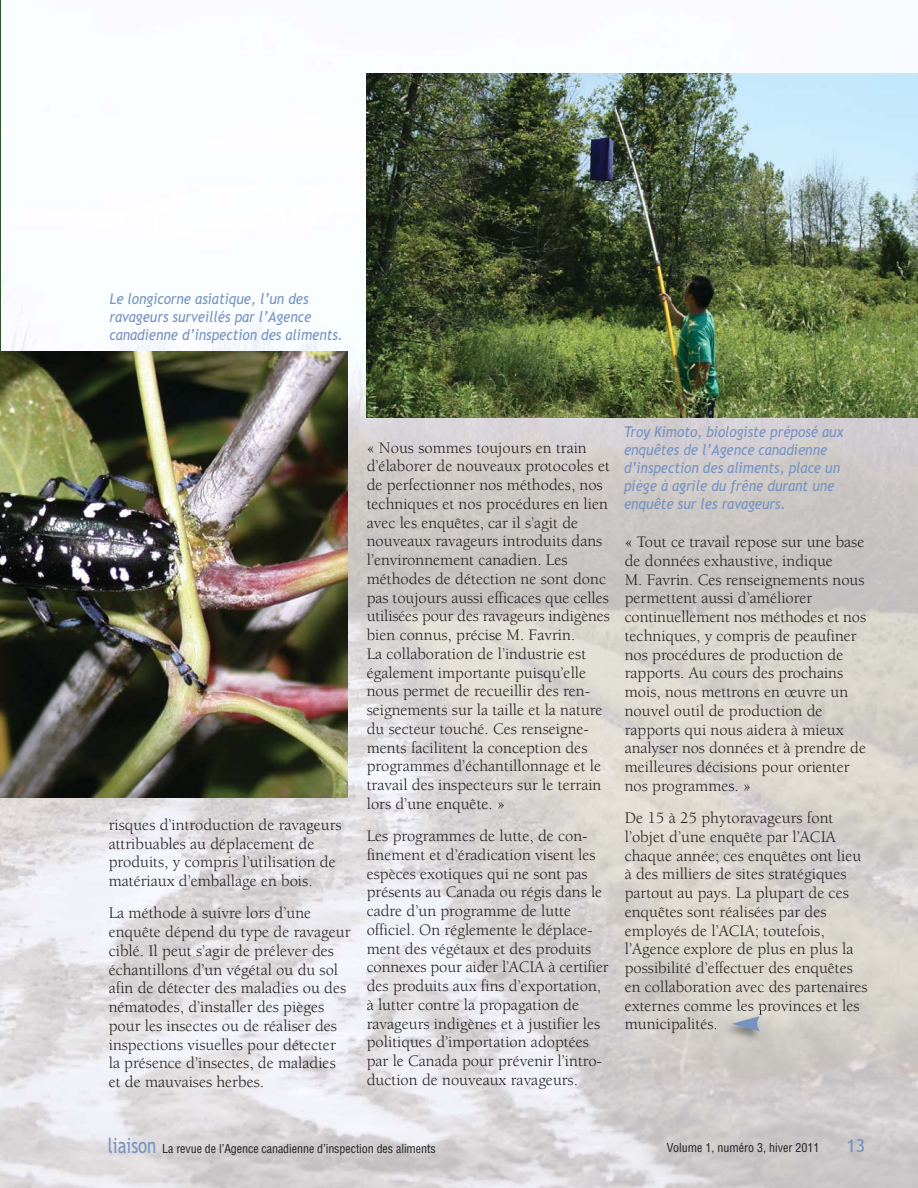
<style>
.page{position:relative;width:918px;height:1188px;background:#fff}
.page>*{position:absolute;margin:0;border:0;box-sizing:border-box;transform-origin:0 0}
.t1{font:18px "Trebuchet MS";color:#7592c1}
.t2{font:16.5px/18.8px "Berkeley";color:#231f20}
.t3{font:italic 15px/18px "Trebuchet MS";color:#7592c1;scale:.9 1}
.t4{font:condensed 12px "Helvetica";letter-spacing:-.005em;color:#231f20}
.s1{font-family:"Trebuchet MS";font-stretch:normal;font-size:21px;color:#7592c1}
</style>
<div class="page">
<img style="left:0;top:73px;width:918px;height:1115px">
<img style="left:0;top:0;width:1px;height:352px">
<img style="left:367px;top:74px;width:551px;height:344px">
<img style="left:0;top:352px;width:348px;height:446px">
<img style="left:717px;top:1010px;width:49px;height:36px">
<svg style="left:732px;top:1016px;width:28px;height:15px"></svg>
<p class="t3" style="left:110px;top:291px;width:261px">Le longicorne asiatique, l’un des ravageurs surveillés par l’Agence canadienne d’inspection des aliments.</p>
<p class="t2" style="left:109px;top:817px;width:234px">risques d’introduction de ravageurs attribuables au déplacement de produits, y compris l’utilisation de matériaux d’emballage en bois.</p>
<p class="t2" style="left:109px;top:905px;width:243px">La méthode à suivre lors d’une enquête dépend du type de ravageur ciblé. Il peut s’agir de prélever des échantillons d’un végétal ou du sol afin de détecter des maladies ou des nématodes, d’installer des pièges pour les insectes ou de réaliser des inspections visuelles pour détecter la présence d’insectes, de maladies et de mauvaises herbes.</p>
<p class="t2" style="left:367px;top:440px;width:245px">« Nous sommes toujours en train d’élaborer de nouveaux protocoles et de perfectionner nos méthodes, nos techniques et nos procédures en lien avec les enquêtes, car il s’agit de nouveaux ravageurs introduits dans l’environnement canadien. Les méthodes de détection ne sont donc pas toujours aussi efficaces que celles utilisées pour des ravageurs indigènes bien connus, précise M. Favrin.<br>La collaboration de l’industrie est également importante puisqu’elle nous permet de recueillir des ren&shy;seignements sur la taille et la nature du secteur touché. Ces renseigne&shy;ments facilitent la conception des programmes d’échantillonnage et le travail des inspecteurs sur le terrain lors d’une enquête. »</p>
<p class="t2" style="left:367px;top:828px;width:244px">Les programmes de lutte, de con&shy;finement et d’éradication visent les espèces exotiques qui ne sont pas présents au Canada ou régis dans le cadre d’un programme de lutte officiel. On réglemente le déplace&shy;ment des végétaux et des produits connexes pour aider l’ACIA à certifier des produits aux fins d’exportation, à lutter contre la propagation de ravageurs indigènes et à justifier les politiques d’importation adoptées par le Canada pour prévenir l’intro&shy;duction de nouveaux ravageurs.</p>
<p class="t3" style="left:624px;top:424px;width:245px">Troy Kimoto, biologiste préposé aux enquêtes de l’Agence canadienne d’inspection des aliments, place un piège à agrile du frêne durant une enquête sur les ravageurs.</p>
<p class="t2" style="left:625px;top:534px;width:243px">« Tout ce travail repose sur une base de données exhaustive, indique<br>M. Favrin. Ces renseignements nous permettent aussi d’améliorer continuellement nos méthodes et nos techniques, y compris de peaufiner nos procédures de production de rapports. Au cours des prochains mois, nous mettrons en œuvre un nouvel outil de production de rapports qui nous aidera à mieux analyser nos données et à prendre de meilleures décisions pour orienter nos programmes. »</p>
<p class="t2" style="left:625px;top:810px;width:244px">De 15 à 25 phytoravageurs font l’objet d’une enquête par l’ACIA chaque année; ces enquêtes ont lieu à des milliers de sites stratégiques partout au pays. La plupart de ces enquêtes sont réalisées par des employés de l’ACIA; toutefois, l’Agence explore de plus en plus la possibilité d’effectuer des enquêtes en collaboration avec des partenaires externes comme les provinces et les municipalités.</p>
<p class="t4" style="left:108px;top:1144px;width:329px"><span class="s1">liaison</span> La revue de l’Agence canadienne d’inspection des aliments</p>
<p class="t4" style="left:667px;top:1143px;width:154px">Volume 1, numéro 3, hiver 2011</p>
<p class="t1" style="left:846px;top:1139px;width:20px">13</p>
</div>
